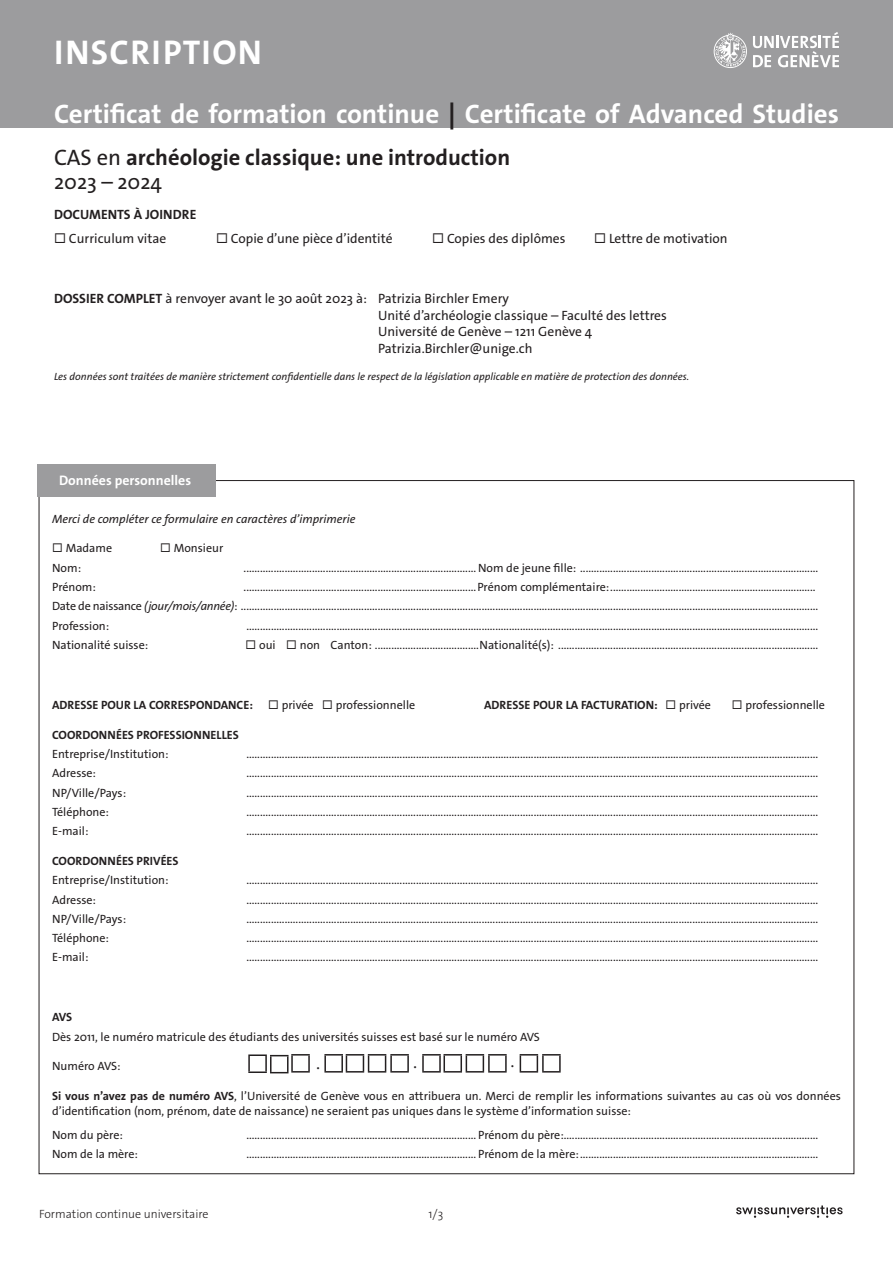
<style>
.page{position:relative;width:893px;height:1263px;background:#fff}
.page>*{position:absolute;margin:0;border:0;box-sizing:border-box;transform-origin:0 0}
.t1{font:700 34.5px "The Sans Os F";letter-spacing:.04em;color:#fff}
.t2{font:700 27px "The Sans Os F";color:#fff}
.t3{font:700 22.5px "The Sans Os F";color:#231f20}
.t4{font:21px "The Sans Os F";color:#231f20}
.t5{font:18px "Minion Pro";color:#231f20}
.t6{font:700 13.8px "The Sans Os F";color:#fff}
.t7{font:13.5px "The Sans Os F";color:#231f20}
.t8{font:700 13.5px "The Sans Os F";color:#231f20}
.t9{font:12px/15px "The Sans Os F";color:#231f20}
.t10{font:12px "The Sans Os F";letter-spacing:-.02em;color:#231f20}
.t11{font:700 12px "The Sans Os F";color:#231f20}
.t12{font:italic 12px "The Sans Os F";color:#231f20}
.t13{font:300 12px "The Sans Os F";color:#231f20}
.t14{font:italic 10.5px "The Sans Os F";color:#231f20}
.s1{color:#231f20}
.s2{font-weight:400}
.s3{font-weight:700}
.s4{font-style:italic}
</style>
<div class="page">
<div style="left:38px;top:464px;width:178px;height:32px;background:#9c9c9e"></div>
<div style="left:0;top:0;width:893px;height:128px;background:#9c9c9e"></div>
<svg style="left:714px;top:32px;width:33px;height:36px"></svg>
<svg style="left:753px;top:32px;width:86px;height:35px"></svg>
<svg style="left:736px;top:1205px;width:107px;height:13px"></svg>
<svg style="left:248px;top:1054px;width:62px;height:19px"></svg>
<svg style="left:324px;top:1054px;width:85px;height:18px"></svg>
<svg style="left:422px;top:1054px;width:85px;height:18px"></svg>
<svg style="left:520px;top:1054px;width:41px;height:18px"></svg>
<p class="t1" style="left:54px;top:30px;width:210px">INSCRIPTION</p>
<p class="t2" style="left:54px;top:96px;width:786px">Certificat de formation continue <span class="s1">|</span> Certificate of Advanced Studies</p>
<p class="t3" style="left:54px;top:143px;width:458px"><span class="s2">CAS en</span> archéologie classique: une introduction</p>
<p class="t4" style="left:54px;top:169px;width:110px">2023 – 2024</p>
<p class="t8" style="left:54px;top:206px;width:144px">DOCUMENTS À JOINDRE</p>
<p class="t7" style="left:54px;top:230px;width:114px">◻ Curriculum vitae</p>
<p class="t7" style="left:216px;top:230px;width:178px">◻ Copie d’une pièce d’identité</p>
<p class="t7" style="left:432px;top:230px;width:135px">◻ Copies des diplômes</p>
<p class="t7" style="left:594px;top:230px;width:135px">◻ Lettre de motivation</p>
<p class="t7" style="left:54px;top:290px;width:457px"><span class="s3">DOSSIER COMPLET</span> à renvoyer avant le 30 août 2023 à: Patrizia Birchler Emery</p>
<p class="t7" style="left:378px;top:306px;width:290px">Unité d’archéologie classique – Faculté des lettres</p>
<p class="t7" style="left:378px;top:323px;width:216px">Université de Genève – 1211 Genève 4</p>
<p class="t7" style="left:378px;top:339px;width:156px">Patrizia.Birchler@unige.ch</p>
<p class="t14" style="left:54px;top:370px;width:637px">Les données sont traitées de manière strictement confidentielle dans le respect de la législation applicable en matière de protection des données.</p>
<p class="t6" style="left:59px;top:471px;width:134px">Données personnelles</p>
<p class="t12" style="left:52px;top:512px;width:305px">Merci de compléter ce formulaire en caractères d’imprimerie</p>
<p class="t9" style="left:52px;top:541px;width:62px">◻ Madame</p>
<p class="t9" style="left:160px;top:541px;width:65px">◻ Monsieur</p>
<p class="t9" style="left:52px;top:560px;width:31px">Nom:</p>
<p class="t9" style="left:244px;top:560px;width:576px">..................................................................................... Nom de jeune fille: .......................................................................................</p>
<p class="t9" style="left:52px;top:579px;width:45px">Prénom:</p>
<p class="t9" style="left:244px;top:579px;width:573px">.....................................................................................Prénom complémentaire:...........................................................................</p>
<p class="t10" style="left:52px;top:598px;width:768px">Date de naissance <span class="s4">(jour/mois/année)</span>: ...................................................................................................................................................................................................................</p>
<p class="t9" style="left:52px;top:618px;width:59px">Profession:</p>
<p class="t9" style="left:246px;top:618px;width:573px">.................................................................................................................................................................................................................</p>
<p class="t9" style="left:52px;top:637px;width:98px">Nationalité suisse:</p>
<p class="t9" style="left:246px;top:637px;width:574px">◻ oui ◻ non Canton: ......................................Nationalité(s): ...............................................................................................</p>
<p class="t11" style="left:52px;top:697px;width:202px">ADRESSE POUR LA CORRESPONDANCE:</p>
<p class="t9" style="left:268px;top:697px;width:149px">◻ privée ◻ professionnelle</p>
<p class="t11" style="left:484px;top:697px;width:228px">ADRESSE POUR LA FACTURATION: ◻ <span class="s2">privée</span></p>
<p class="t9" style="left:732px;top:697px;width:95px">◻ professionnelle</p>
<p class="t11" style="left:52px;top:727px;width:188px">COORDONNÉES PROFESSIONNELLES</p>
<p class="t9" style="left:52px;top:746px;width:118px">Entreprise/Institution:</p>
<p class="t9" style="left:246px;top:746px;width:573px">.................................................................................................................................................................................................................</p>
<p class="t9" style="left:52px;top:766px;width:45px">Adresse:</p>
<p class="t9" style="left:246px;top:766px;width:573px">.................................................................................................................................................................................................................</p>
<p class="t9" style="left:52px;top:785px;width:76px">NP/Ville/Pays:</p>
<p class="t9" style="left:246px;top:785px;width:573px">.................................................................................................................................................................................................................</p>
<p class="t9" style="left:52px;top:804px;width:58px">Téléphone:</p>
<p class="t9" style="left:246px;top:804px;width:573px">.................................................................................................................................................................................................................</p>
<p class="t9" style="left:52px;top:823px;width:38px">E-mail:</p>
<p class="t9" style="left:246px;top:823px;width:573px">.................................................................................................................................................................................................................</p>
<p class="t11" style="left:52px;top:853px;width:128px">COORDONNÉES PRIVÉES</p>
<p class="t9" style="left:52px;top:873px;width:118px">Entreprise/Institution:</p>
<p class="t9" style="left:246px;top:873px;width:573px">.................................................................................................................................................................................................................</p>
<p class="t9" style="left:52px;top:892px;width:45px">Adresse:</p>
<p class="t9" style="left:246px;top:892px;width:573px">.................................................................................................................................................................................................................</p>
<p class="t9" style="left:52px;top:911px;width:76px">NP/Ville/Pays:</p>
<p class="t9" style="left:246px;top:911px;width:573px">.................................................................................................................................................................................................................</p>
<p class="t9" style="left:52px;top:930px;width:58px">Téléphone:</p>
<p class="t9" style="left:246px;top:930px;width:573px">.................................................................................................................................................................................................................</p>
<p class="t9" style="left:52px;top:950px;width:38px">E-mail:</p>
<p class="t9" style="left:246px;top:950px;width:573px">.................................................................................................................................................................................................................</p>
<p class="t11" style="left:52px;top:1009px;width:22px">AVS</p>
<p class="t9" style="left:52px;top:1029px;width:489px">Dès 2011, le numéro matricule des étudiants des universités suisses est basé sur le numéro AVS</p>
<p class="t9" style="left:52px;top:1059px;width:70px">Numéro AVS:</p>
<p class="t9" style="left:52px;top:1089px;width:790px"><span class="s3">Si vous n’avez pas de numéro AVS</span>, l’Université de Genève vous en attribuera un. Merci de remplir les informations suivantes au cas où vos données d’identification (nom, prénom, date de naissance) ne seraient pas uniques dans le système d’information suisse:</p>
<p class="t9" style="left:52px;top:1127px;width:72px">Nom du père:</p>
<p class="t9" style="left:246px;top:1127px;width:573px">.................................................................................... Prénom du père:.............................................................................................</p>
<p class="t9" style="left:52px;top:1146px;width:87px">Nom de la mère:</p>
<p class="t9" style="left:246px;top:1146px;width:573px">.................................................................................... Prénom de la mère:.......................................................................................</p>
<p class="t5" style="left:510px;top:1049px;width:6px">.</p>
<p class="t5" style="left:413px;top:1050px;width:6px">.</p>
<p class="t5" style="left:316px;top:1052px;width:6px">.</p>
<p class="t13" style="left:39px;top:1206px;width:171px">Formation continue universitaire</p>
<p class="t13" style="left:429px;top:1206px;width:16px">1/3</p>
</div>
